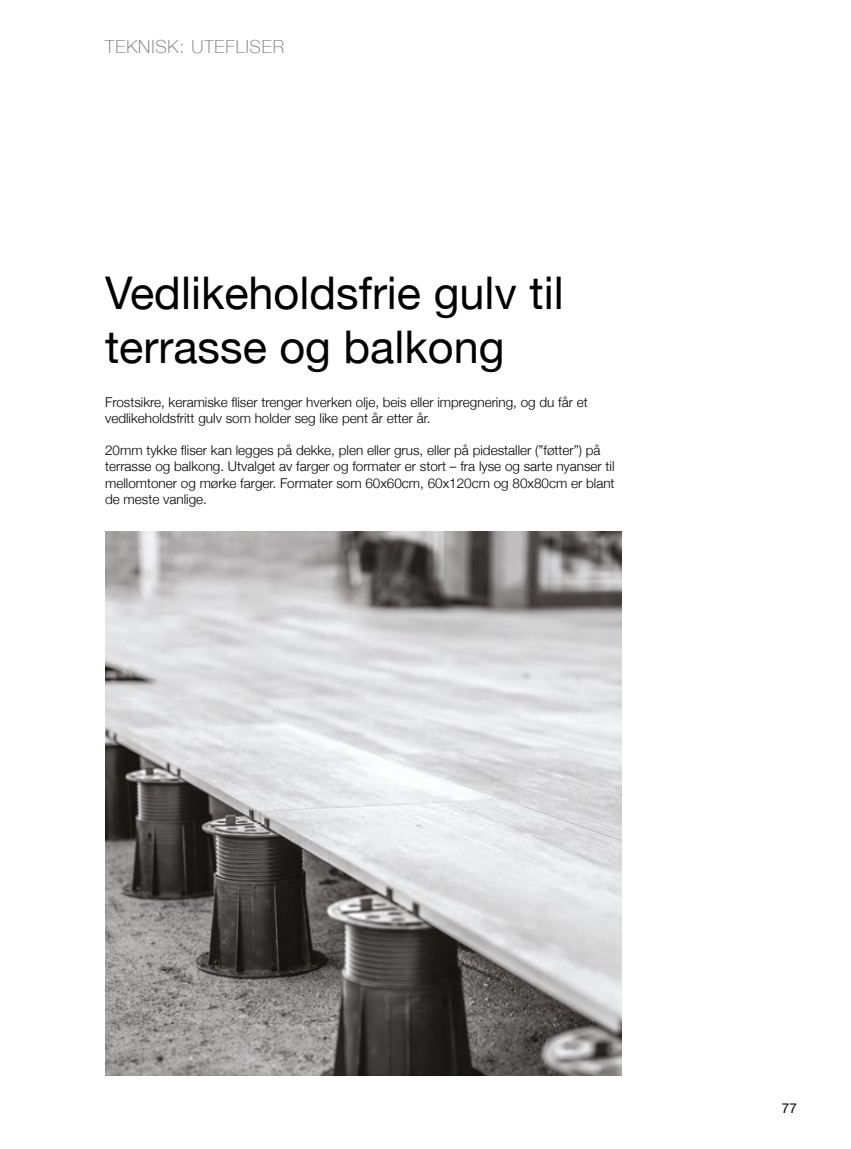
<style>
.page{position:relative;width:851px;height:1149px;background:#fff}
.page>*{position:absolute;margin:0;border:0;box-sizing:border-box;transform-origin:0 0}
.t1{font:45px/54px "Helvetica Neue";color:#000}
.t2{font:100 18px "Helvetica Neue";letter-spacing:.05em;color:#727172}
.t3{font:300 13.5px/16.2px "Helvetica Neue";color:#000}
.t4{font:13.5px "Helvetica Neue";color:#000}
</style>
<div class="page">
<img style="left:105px;top:531px;width:516px;height:543px">
<h2 class="t2" style="left:105px;top:33px;width:180px">TEKNISK: UTEFLISER</h2>
<h1 class="t1" style="left:105px;top:269px;width:460px">Vedlikeholdsfrie gulv til terrasse og balkong</h1>
<p class="t3" style="left:105px;top:392px;width:484px">Frostsikre, keramiske fliser trenger hverken olje, beis eller impregnering, og du får et vedlikeholdsfritt gulv som holder seg like pent år etter år.</p>
<p class="t3" style="left:105px;top:441px;width:511px">20mm tykke fliser kan legges på dekke, plen eller grus, eller på pidestaller (”føtter”) på terrasse og balkong. Utvalget av farger og formater er stort – fra lyse og sarte nyanser til mellomtoner og mørke farger. Formater som 60x60cm, 60x120cm og 80x80cm er blant de meste vanlige.</p>
<p class="t4" style="left:781px;top:1098px;width:17px">77</p>
</div>
